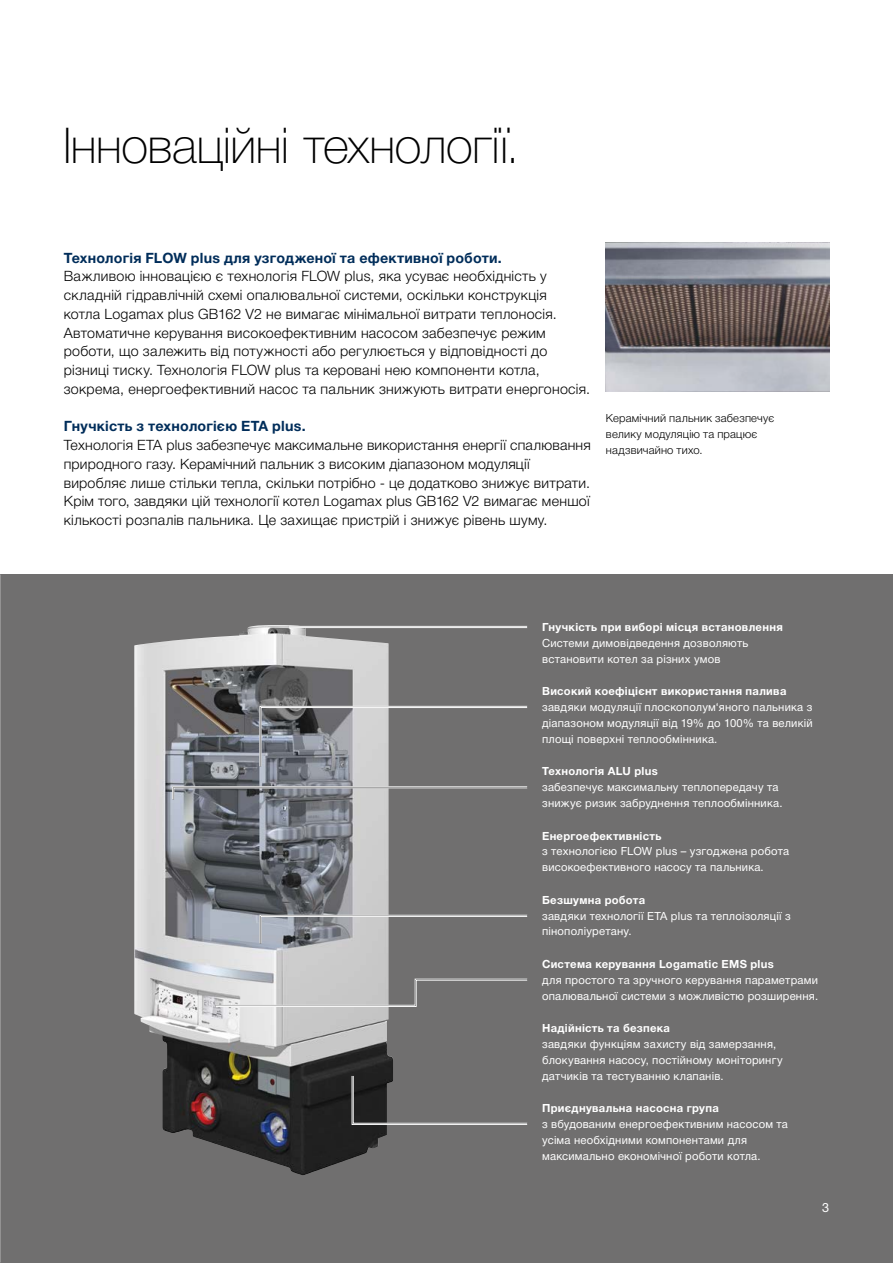
<style>
.page{position:relative;width:893px;height:1263px;background:#fff}
.page>*{position:absolute;margin:0;border:0;box-sizing:border-box;transform-origin:0 0}
.t1{font:100 49.5px "Helvetica Neue Cyr";letter-spacing:-.005em;color:#000}
.t2{font:300 14.25px/18.8px "Helvetica Neue Cyr";letter-spacing:.02em;color:#000}
.t3{font:700 14.25px "Helvetica Neue Cyr";letter-spacing:.015em;color:#002d5a}
.t4{font:12.75px "Helvetica Neue LT Pro";color:#fff}
.t5{font:11.25px/15.8px "Helvetica Neue Cyr";letter-spacing:.015em;color:#fff}
.t6{font:700 11.25px "Helvetica Neue Cyr";letter-spacing:.025em;color:#fff}
.t7{font:300 11.25px/15.8px "Helvetica Neue Cyr";letter-spacing:.02em;color:#000}
</style>
<div class="page">
<div style="left:0;top:574px;width:893px;height:689px;background:#706f6f"></div>
<img style="left:606px;top:242px;width:223px;height:150px">
<img style="left:134px;top:625px;width:259px;height:550px">
<hr style="left:289px;top:626px;width:238px;height:1px;background:#fff">
<hr style="left:289px;top:627px;width:238px;height:1px;background:#fff">
<svg style="left:171px;top:785px;width:357px;height:16px"></svg>
<svg style="left:259px;top:914px;width:269px;height:31px"></svg>
<svg style="left:351px;top:1074px;width:177px;height:51px"></svg>
<svg style="left:214px;top:978px;width:314px;height:30px"></svg>
<svg style="left:259px;top:705px;width:269px;height:63px"></svg>
<h1 class="t1" style="left:63px;top:118px;width:458px">Інноваційні технології.</h1>
<p class="t3" style="left:64px;top:250px;width:440px">Технологія FLOW plus для узгодженої та ефективної роботи.</p>
<p class="t2" style="left:64px;top:267px;width:528px">Важливою інновацією є технологія FLOW plus, яка усуває необхідність у складній гідравлічній схемі опалювальної системи, оскільки конструкція<br>котла Logamax plus GB162 V2 не вимагає мінімальної витрати теплоносія.<br>Автоматичне керування високоефективним насосом забезпечує режим роботи, що залежить від потужності або регулюється у відповідності до різниці тиску. Технологія FLOW plus та керовані нею компоненти котла, зокрема, енергоефективний насос та пальник знижують витрати енергоносія.</p>
<p class="t3" style="left:64px;top:418px;width:244px">Гнучкість з технологією ETA plus.</p>
<p class="t2" style="left:64px;top:436px;width:529px">Технологія ETA plus забезпечує максимальне використання енергії спалювання природного газу. Керамічний пальник з високим діапазоном модуляції виробляє лише стільки тепла, скільки потрібно - це додатково знижує витрати.<br>Крім того, завдяки цій технології котел Logamax plus GB162 V2 вимагає меншої кількості розпалів пальника. Це захищає пристрій і знижує рівень шуму.</p>
<p class="t7" style="left:606px;top:410px;width:170px">Керамічний пальник забезпечує велику модуляцію та працює надзвичайно тихо.</p>
<p class="t6" style="left:542px;top:621px;width:242px">Гнучкість при виборі місця встановлення</p>
<p class="t5" style="left:542px;top:635px;width:208px">Системи димовідведення дозволяють встановити котел за різних умов</p>
<p class="t6" style="left:542px;top:685px;width:246px">Високий коефіцієнт використання палива</p>
<p class="t5" style="left:542px;top:699px;width:272px;text-align:justify">завдяки модуляції плоскополум‘яного пальника з діапазоном модуляції від 19% до 100% та великій площі поверхні теплообмінника.</p>
<p class="t6" style="left:542px;top:765px;width:117px">Технологія ALU plus</p>
<p class="t5" style="left:542px;top:779px;width:242px">забезпечує максимальну теплопередачу та знижує ризик забруднення теплообмінника.</p>
<p class="t6" style="left:542px;top:829px;width:121px">Енергоефективність</p>
<p class="t5" style="left:542px;top:843px;width:249px">з технологією FLOW plus – узгоджена робота високоефективного насосу та пальника.</p>
<p class="t6" style="left:542px;top:894px;width:105px">Безшумна робота</p>
<p class="t5" style="left:542px;top:908px;width:250px">завдяки технології ETA plus та теплоізоляції з пінополіуретану.</p>
<p class="t6" style="left:542px;top:958px;width:233px">Система керування Logamatic EMS plus</p>
<p class="t5" style="left:542px;top:972px;width:277px">для простого та зручного керування параметрами опалювальної системи з можливістю розширення.</p>
<p class="t6" style="left:542px;top:1022px;width:129px">Надійність та безпека</p>
<p class="t5" style="left:542px;top:1036px;width:242px">завдяки функціям захисту від замерзання, блокування насосу, постійному моніторингу датчиків та тестуванню клапанів.</p>
<p class="t6" style="left:542px;top:1102px;width:178px">Приєднувальна насосна група</p>
<p class="t5" style="left:542px;top:1116px;width:247px">з вбудованим енергоефективним насосом та усіма необхідними компонентами для максимально економічної роботи котла.</p>
<p class="t4" style="left:822px;top:1199px;width:9px">3</p>
</div>
